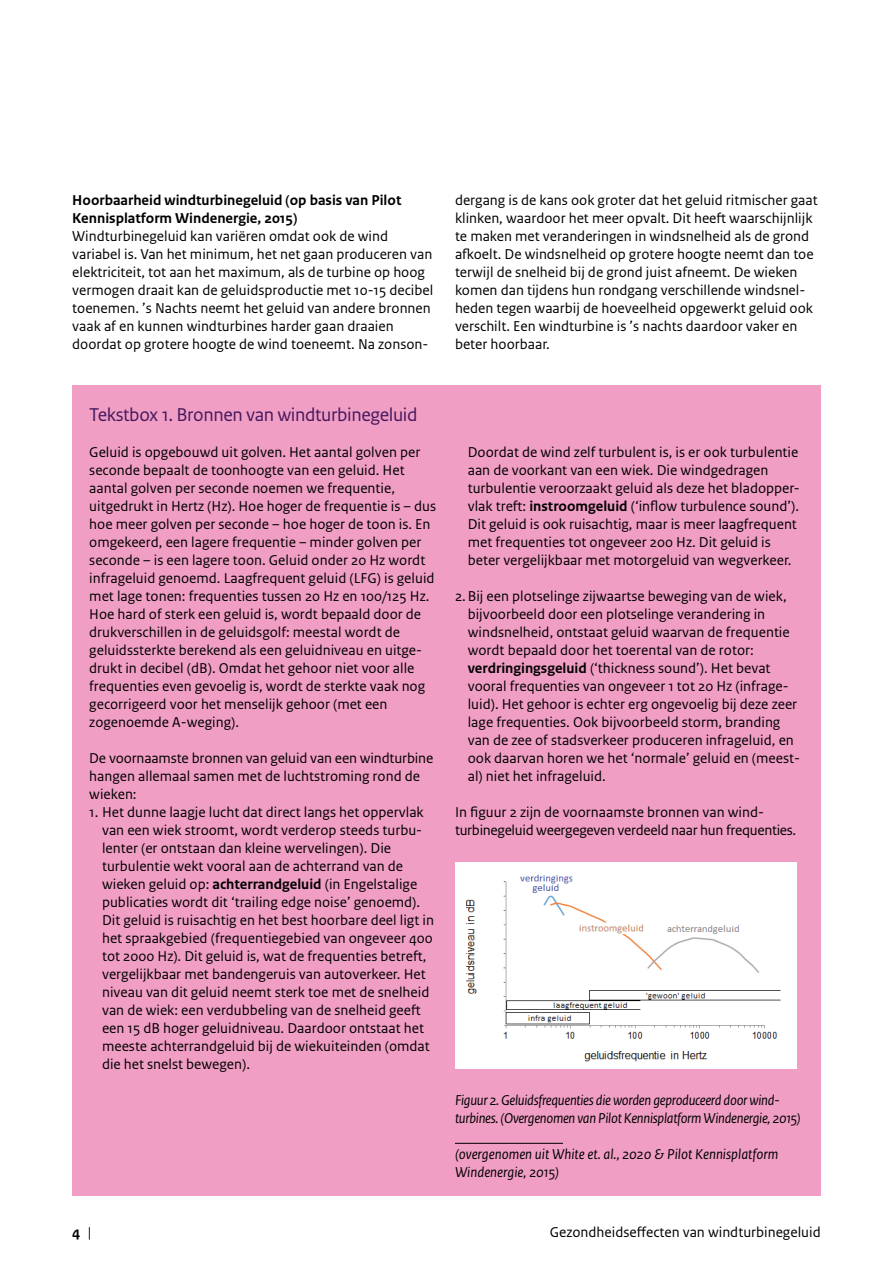
<style>
.page{position:relative;width:893px;height:1263px;background:#fff}
.page>*{position:absolute;margin:0;border:0;box-sizing:border-box;transform-origin:0 0}
.t1{font:19.5px "Rijksoverheid Sans Text";letter-spacing:-.02em;color:#44195e}
.t2{font:15px/18px "Rijksoverheid Sans Text";color:#000}
.t3{font:italic 15px/18px "Rijksoverheid Sans Text";letter-spacing:-.02em;color:#000}
.t4{font:15px/18px "Rijksoverheid Sans Text";letter-spacing:-.02em;color:#000}
.t5{font:700 15px/18px "Rijksoverheid Sans Text";color:#000}
.t6{font:italic 15px/18px "Rijksoverheid Sans Text";color:#000}
.s1{font-weight:700}
.s2{font-weight:400}
</style>
<div class="page">
<div style="left:72px;top:385px;width:749px;height:810px;background:#f19ec4"></div>
<div style="left:455px;top:863px;width:342px;height:206px;background:#fff"></div>
<img style="left:466px;top:874px;width:315px;height:187px">
<hr style="left:455px;top:1143px;width:108px;height:1px;background:#000">
<p class="t5" style="left:72px;top:191px;width:331px">Hoorbaarheid windturbinegeluid (op basis van Pilot<br>Kennisplatform Windenergie, 2015)</p>
<p class="t2" style="left:72px;top:227px;width:362px">Windturbinegeluid kan variëren omdat ook de wind variabel is. Van het minimum, het net gaan produceren van elektriciteit, tot aan het maximum, als de turbine op hoog vermogen draait kan de geluidsproductie met 10-15 decibel toenemen. ’s Nachts neemt het geluid van andere bronnen vaak af en kunnen windturbines harder gaan draaien doordat op grotere hoogte de wind toeneemt. Na zonson-</p>
<p class="t2" style="left:455px;top:191px;width:364px">dergang is de kans ook groter dat het geluid ritmischer gaat klinken, waardoor het meer opvalt. Dit heeft waarschijnlijk te maken met veranderingen in windsnelheid als de grond afkoelt. De windsnelheid op grotere hoogte neemt dan toe terwijl de snelheid bij de grond juist afneemt. De wieken komen dan tijdens hun rondgang verschillende windsnel&shy;heden tegen waarbij de hoeveelheid opgewerkt geluid ook verschilt. Een windturbine is ’s nachts daardoor vaker en beter hoorbaar.</p>
<h1 class="t1" style="left:89px;top:404px;width:330px">Tekstbox 1. Bronnen van windturbinegeluid</h1>
<p class="t2" style="left:89px;top:443px;width:348px">Geluid is opgebouwd uit golven. Het aantal golven per seconde bepaalt de toonhoogte van een geluid. Het aantal golven per seconde noemen we frequentie, uitgedrukt in Hertz (Hz). Hoe hoger de frequentie is – dus hoe meer golven per seconde – hoe hoger de toon is. En omgekeerd, een lagere frequentie – minder golven per seconde – is een lagere toon. Geluid onder 20 Hz wordt infrageluid genoemd. Laagfrequent geluid (LFG) is geluid met lage tonen: frequenties tussen 20 Hz en 100/125 Hz.<br>Hoe hard of sterk een geluid is, wordt bepaald door de drukverschillen in de geluidsgolf: meestal wordt de geluidssterkte berekend als een geluidniveau en uitge&shy;drukt in decibel (dB). Omdat het gehoor niet voor alle frequenties even gevoelig is, wordt de sterkte vaak nog gecorrigeerd voor het menselijk gehoor (met een zogenoemde A-weging).</p>
<p class="t2" style="left:89px;top:749px;width:346px">De voornaamste bronnen van geluid van een windturbine hangen allemaal samen met de luchtstroming rond de wieken:</p>
<p class="t2" style="left:102px;top:803px;width:333px;text-indent:-13px">1. Het dunne laagje lucht dat direct langs het oppervlak van een wiek stroomt, wordt verderop steeds turbu&shy;lenter (er ontstaan dan kleine wervelingen). Die turbulentie wekt vooral aan de achterrand van de wieken geluid op: <span class="s1">achterrandgeluid</span> (in Engelstalige publicaties wordt dit ‘trailing edge noise’ genoemd).<br>Dit geluid is ruisachtig en het best hoorbare deel ligt in het spraakgebied (frequentiegebied van ongeveer 400 tot 2000 Hz). Dit geluid is, wat de frequenties betreft, vergelijkbaar met bandengeruis van autoverkeer. Het niveau van dit geluid neemt sterk toe met de snelheid van de wiek: een verdubbeling van de snelheid geeft een 15 dB hoger geluidniveau. Daardoor ontstaat het meeste achterrandgeluid bij de wiekuiteinden (omdat die het snelst bewegen).</p>
<p class="t2" style="left:468px;top:443px;width:333px">Doordat de wind zelf turbulent is, is er ook turbulentie aan de voorkant van een wiek. Die windgedragen turbulentie veroorzaakt geluid als deze het bladopper&shy;vlak treft: <span class="s1">instroomgeluid</span> (‘inflow turbulence sound’).<br>Dit geluid is ook ruisachtig, maar is meer laagfrequent met frequenties tot ongeveer 200 Hz. Dit geluid is beter vergelijkbaar met motorgeluid van wegverkeer.</p>
<p class="t2" style="left:468px;top:587px;width:334px;text-indent:-13px">2.Bij een plotselinge zijwaartse beweging van de wiek, bijvoorbeeld door een plotselinge verandering in windsnelheid, ontstaat geluid waarvan de frequentie wordt bepaald door het toerental van de rotor: <span class="s1">verdringingsgeluid</span> (‘thickness sound’). Het bevat vooral frequenties van ongeveer 1 tot 20 Hz (infrage&shy;luid). Het gehoor is echter erg ongevoelig bij deze zeer lage frequenties. Ook bijvoorbeeld storm, branding van de zee of stadsverkeer produceren infrageluid, en ook daarvan horen we het ‘normale’ geluid en (meest&shy;al) niet het infrageluid.</p>
<p class="t4" style="left:455px;top:803px;width:343px">In figuur 2 zijn de voornaamste bronnen van wind&shy;turbinegeluid weergegeven verdeeld naar hun frequenties.</p>
<p class="t3" style="left:455px;top:1092px;width:347px">Figuur 2. Geluidsfrequenties die worden geproduceerd door wind&shy;turbines. (Overgenomen van Pilot Kennisplatform Windenergie, 2015)</p>
<p class="t6" style="left:455px;top:1146px;width:325px">(overgenomen uit White et. al., 2020 &amp; Pilot Kennisplatform<br>Windenergie, 2015)</p>
<p class="t5" style="left:72px;top:1223px;width:21px">4 <span class="s2">|</span></p>
<p class="t2" style="left:550px;top:1223px;width:272px">Gezondheidseffecten van windturbinegeluid</p>
</div>
